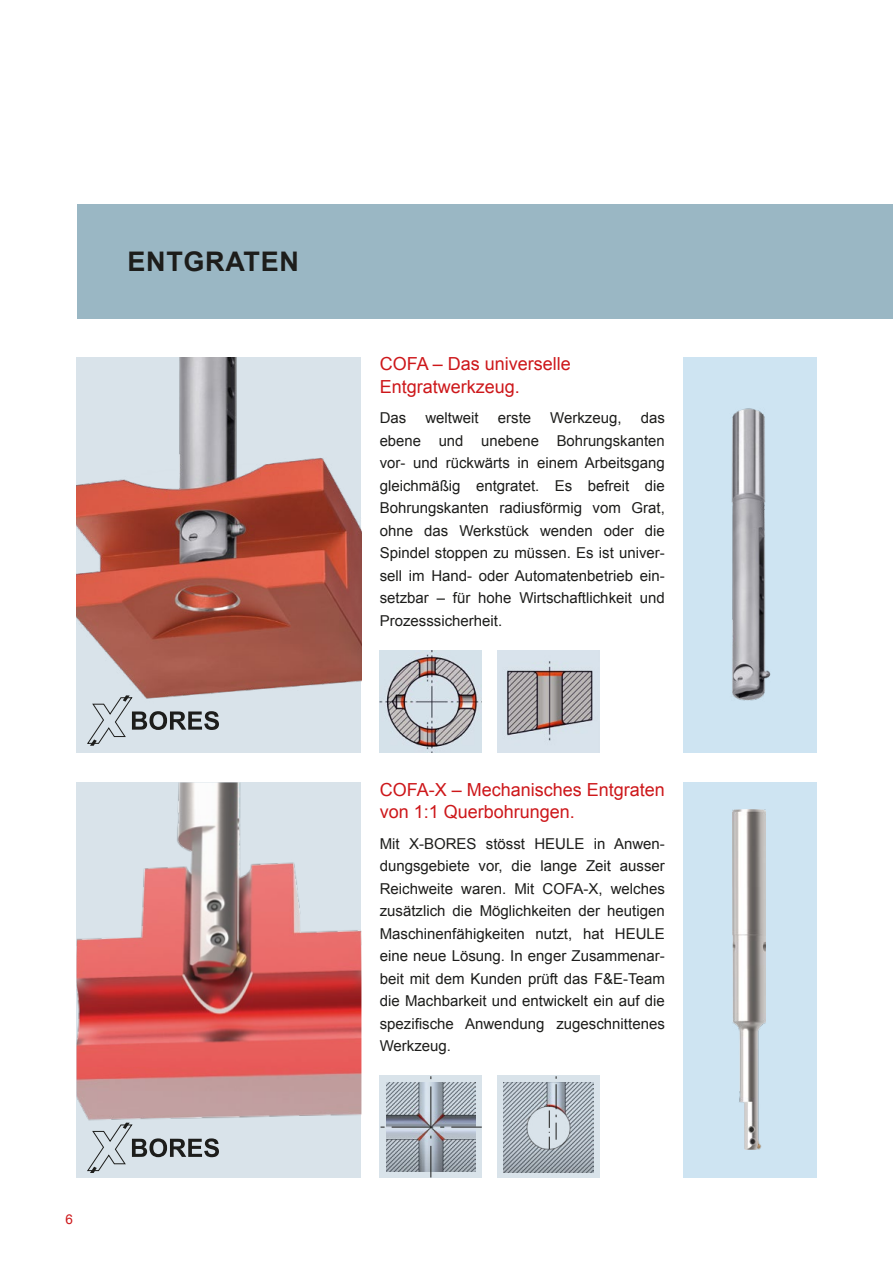
<style>
.page{position:relative;width:893px;height:1263px;background:#fff}
.page>*{position:absolute;margin:0;border:0;box-sizing:border-box;transform-origin:0 0}
.SL_Titel_11pt__15pt{font:700 27px "Arial";letter-spacing:.025em;color:#1d1d1b}
.t1{font:18px/22.5px "Arial";color:#cd171a}
.copy_9pt__14pt_zab{font:15px/22.5px "Arial";color:#1d1d1b;text-align:justify}
.t2{font:13.5px "Arial";color:#cd171a}
</style>
<div class="page">
<div style="left:77px;top:357px;width:284px;height:396px;background:#d9e3ea"></div>
<img style="left:77px;top:357px;width:284px;height:338px">
<div style="left:77px;top:782px;width:284px;height:396px;background:#d9e3ea"></div>
<img style="left:77px;top:782px;width:284px;height:341px">
<div style="left:683px;top:357px;width:133px;height:396px;background:#cee4f2"></div>
<img style="left:731px;top:408px;width:40px;height:293px">
<img style="left:380px;top:651px;width:102px;height:102px">
<div style="left:683px;top:782px;width:133px;height:396px;background:#cee4f2"></div>
<img style="left:733px;top:810px;width:33px;height:340px">
<img style="left:497px;top:651px;width:103px;height:102px">
<div style="left:497px;top:1076px;width:103px;height:102px;background:#d9e3ea"></div>
<img style="left:504px;top:1082px;width:89px;height:90px">
<svg style="left:381px;top:1076px;width:101px;height:101px;background:#a9b2bb"></svg>
<svg style="left:556px;top:1076px;width:1px;height:64px"></svg>
<svg style="left:549px;top:1106px;width:1px;height:43px"></svg>
<svg style="left:87px;top:695px;width:132px;height:51px"></svg>
<svg style="left:87px;top:1123px;width:132px;height:50px"></svg>
<div style="left:77px;top:204px;width:816px;height:115px;background:#9ab7c4"></div>
<p class="SL_Titel_11pt__15pt" style="left:128px;top:244px;width:173px">ENTGRATEN</p>
<p class="t2" style="left:66px;top:1210px;width:9px">6</p>
<p class="t1" style="left:380px;top:353px;width:193px">COFA – Das universelle</p>
<p class="t1" style="left:380px;top:375px;width:142px">Entgratwerkzeug.</p>
<p class="copy_9pt__14pt_zab" style="left:380px;top:407px;width:287px;text-indent:261px">das ebene und unebene Bohrungskanten vor- und rückwärts in einem Arbeitsgang gleichmäßig entgratet. Es befreit die Bohrungskanten radiusförmig vom Grat, ohne das Werkstück wenden oder die Spindel stoppen zu müssen. Es ist univer&shy;sell im Hand- oder Automatenbetrieb ein&shy;setzbar – für hohe Wirtschaftlichkeit und Prozesssicherheit.</p>
<p class="copy_9pt__14pt_zab" style="left:380px;top:407px;width:28px">Das</p>
<p class="copy_9pt__14pt_zab" style="left:425px;top:407px;width:55px">weltweit</p>
<p class="copy_9pt__14pt_zab" style="left:498px;top:407px;width:35px">erste</p>
<p class="copy_9pt__14pt_zab" style="left:550px;top:407px;width:73px">Werkzeug,</p>
<p class="t1" style="left:380px;top:778px;width:287px">COFA-X – Mechanisches Entgraten von 1:1 Querbohrungen.</p>
<p class="copy_9pt__14pt_zab" style="left:380px;top:832px;width:287px">Mit X-BORES stösst HEULE in Anwen&shy;dungsgebiete vor, die lange Zeit ausser Reichweite waren. Mit COFA-X, welches zusätzlich die Möglichkeiten der heutigen Maschinenfähigkeiten nutzt, hat HEULE eine neue Lösung. In enger Zusammenar&shy;beit mit dem Kunden prüft das F&amp;E-Team die Machbarkeit und entwickelt ein auf die spezifische Anwendung zugeschnittenes Werkzeug.</p>
</div>
